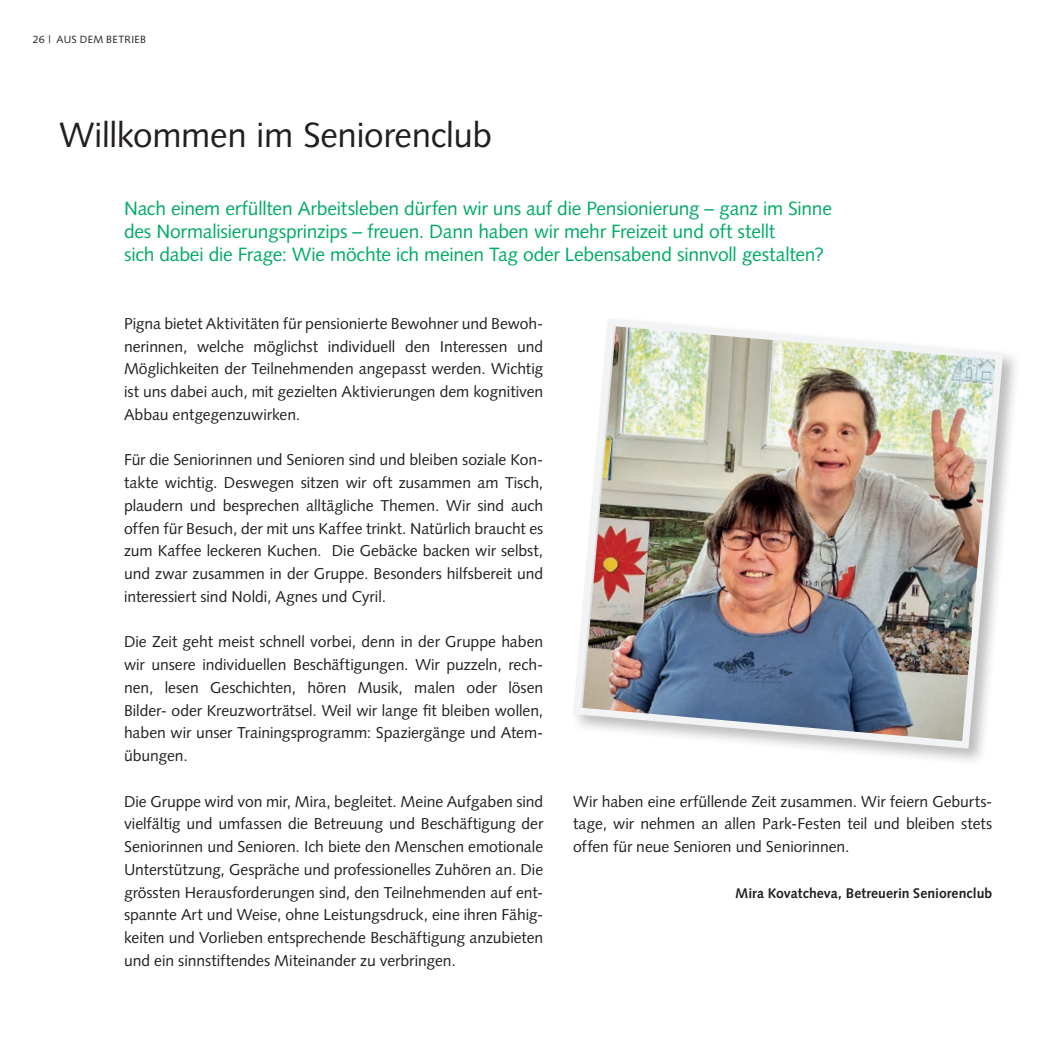
<style>
.page{position:relative;width:1042px;height:1042px;background:#fff}
.page>*{position:absolute;margin:0;border:0;box-sizing:border-box;transform-origin:0 0}
.t1{font:35px "Syntax LT Std";letter-spacing:-.01em;color:#231f20}
.t2{font:19.25px/22.8px "Syntax LT Std";letter-spacing:-.015em;color:#00ab66}
.t3{font:15.75px/22.8px "Syntax LT Std";letter-spacing:-.005em;color:#231f20;text-align:justify}
.t4{font:700 14px "Syntax LT Std";letter-spacing:.005em;color:#231f20}
.t5{font:10.5px "Syntax LT Std";letter-spacing:.035em;color:#231f20}
</style>
<div class="page">
<div style="left:570px;top:316px;width:451px;height:451px;background:#231f20;opacity:.3"></div>
<img style="left:570px;top:316px;width:437px;height:436px">
<p class="t5" style="left:33px;top:33px;width:115px">26 | AUS DEM BETRIEB</p>
<h1 class="t1" style="left:59px;top:114px;width:434px">Willkommen im Seniorenclub</h1>
<p class="t2" style="left:124px;top:197px;width:709px">Nach einem erfüllten Arbeitsleben dürfen wir uns auf die Pensionierung – ganz im Sinne des Normalisierungsprinzips – freuen. Dann haben wir mehr Freizeit und oft stellt<br>sich dabei die Frage: Wie möchte ich meinen Tag oder Lebensabend sinnvoll gestalten?</p>
<p class="t3" style="left:124px;top:312px;width:421px">Pigna bietet Aktivitäten für pensionierte Bewohner und Bewoh&shy;nerinnen, welche möglichst individuell den Interessen und Möglichkeiten der Teilnehmenden angepasst werden. Wichtig ist uns dabei auch, mit gezielten Aktivierungen dem kognitiven Abbau entgegenzuwirken.</p>
<p class="t3" style="left:124px;top:448px;width:421px">Für die Seniorinnen und Senioren sind und bleiben soziale Kon&shy;takte wichtig. Deswegen sitzen wir oft zusammen am Tisch, plaudern und besprechen alltägliche Themen. Wir sind auch offen für Besuch, der mit uns Kaffee trinkt. Natürlich braucht es zum Kaffee leckeren Kuchen. Die Gebäcke backen wir selbst, und zwar zusammen in der Gruppe. Besonders hilfsbereit und interessiert sind Noldi, Agnes und Cyril.</p>
<p class="t3" style="left:124px;top:630px;width:421px;text-align:left">Die Zeit geht meist schnell vorbei, denn in der Gruppe haben wir unsere individuellen Beschäftigungen. Wir puzzeln, rech&shy;nen, lesen Geschichten, hören Musik, malen oder lösen Bilder- oder Kreuzworträtsel. Weil wir lange fit bleiben wollen, haben wir unser Trainingsprogramm: Spaziergänge und Atem&shy;übungen.</p>
<p class="t3" style="left:124px;top:790px;width:421px">Die Gruppe wird von mir, Mira, begleitet. Meine Aufgaben sind vielfältig und umfassen die Betreuung und Beschäftigung der Seniorinnen und Senioren. Ich biete den Menschen emotionale Unterstützung, Gespräche und professionelles Zuhören an. Die grössten Herausforderungen sind, den Teilnehmenden auf ent&shy;spannte Art und Weise, ohne Leistungsdruck, eine ihren Fähig&shy;keiten und Vorlieben entsprechende Beschäftigung anzubieten und ein sinnstiftendes Miteinander zu verbringen.</p>
<p class="t3" style="left:573px;top:790px;width:421px">Wir haben eine erfüllende Zeit zusammen. Wir feiern Geburts&shy;tage, wir nehmen an allen Park-Festen teil und bleiben stets offen für neue Senioren und Seniorinnen.</p>
<p class="t4" style="left:735px;top:885px;width:259px">Mira Kovatcheva, Betreuerin Seniorenclub</p>
</div>
